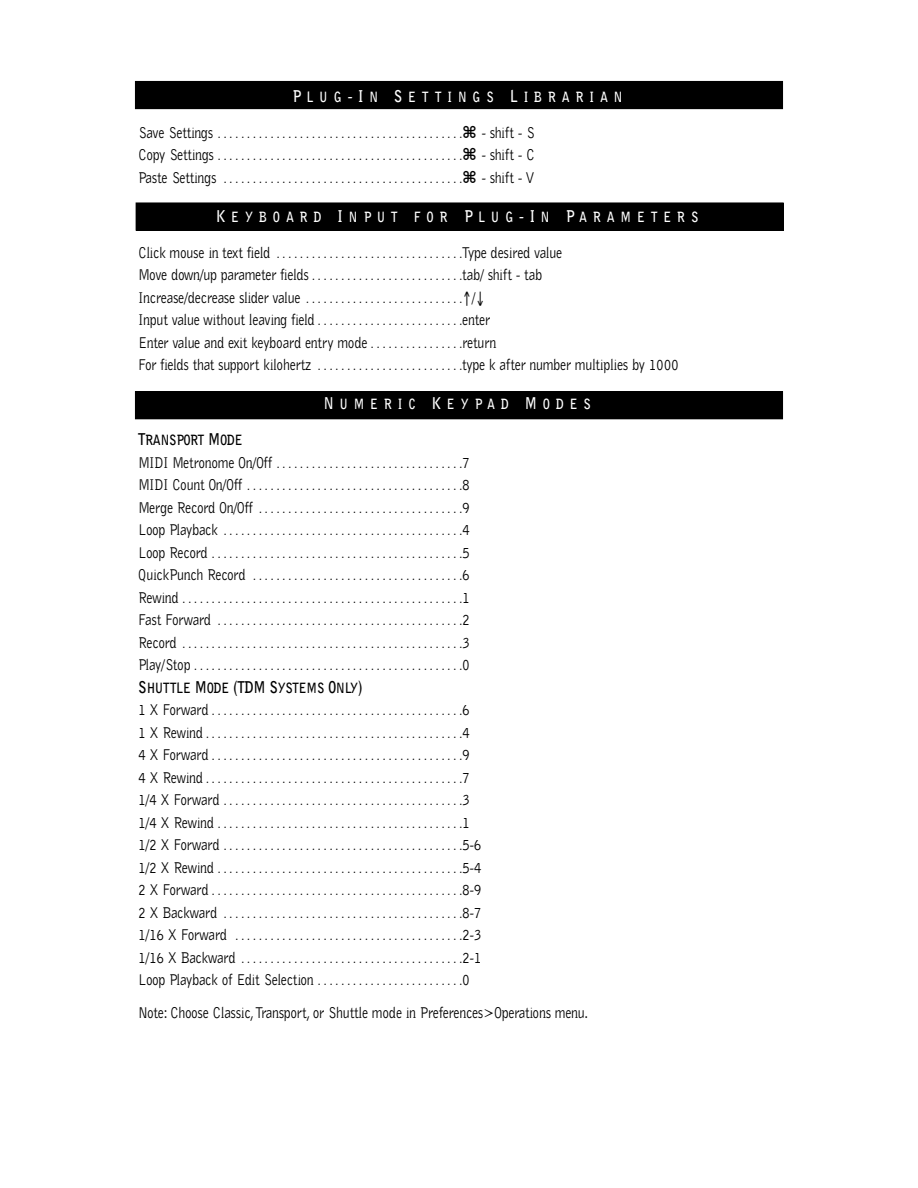
<style>
.page{position:relative;width:918px;height:1188px;background:#fff}
.page>*{position:absolute;margin:0;border:0;box-sizing:border-box;transform-origin:0 0}
.t1{font:16.2px/22.5px "Avid Gothic";letter-spacing:-.015em;color:#000;scale:.85 1}
.t2{font:700 14.1px "Avid Gothic";letter-spacing:.49em;color:#fff;scale:.85 1}
.t3{font:700 14.1px "Avid Gothic";letter-spacing:-.02em;color:#000;scale:.85 1}
.t4{font:12.6px/22.5px "Avid Gothic";color:#000;text-align:justify;scale:.85 1}
.s1{font-size:16.2px}
.s2{font-family:"Charcoal";font-size:16.2px}
.s3{font-size:12.6px}
</style>
<div class="page">
<div style="left:136px;top:203px;width:647px;height:27px;background:#000"></div>
<div style="left:136px;top:203px;width:648px;height:28px;border:1px solid #000"></div>
<div style="left:135px;top:81px;width:648px;height:28px;background:#000"></div>
<div style="left:135px;top:392px;width:648px;height:27px;background:#000"></div>
<div style="left:135px;top:391px;width:648px;height:28px;border:1px solid #000"></div>
<p class="t2" style="left:292px;top:92px;width:390px"><span class="s1">P</span>LUG<span class="s1">-I</span>N <span class="s1">S</span>ETTINGS <span class="s1">L</span>IBRARIAN</p>
<p class="t4" style="left:138px;top:123px;width:468px"><span class="s1">Save Settings</span> . . . . . . . . . . . . . . . . . . . . . . . . . . . . . . . . . . . . . . . . . .<span class="s2">⌘</span> <span class="s1">- shift - S Copy Settings</span> . . . . . . . . . . . . . . . . . . . . . . . . . . . . . . . . . . . . . . . . . .<span class="s2">⌘</span> <span class="s1">- shift - C Paste Settings</span> . . . . . . . . . . . . . . . . . . . . . . . . . . . . . . . . . . . . . . . . .<span class="s2">⌘</span> <span class="s1">- shift - V</span></p>
<p class="t2" style="left:216px;top:212px;width:569px"><span class="s1">K</span>EYBOARD <span class="s1">I</span>NPUT FOR <span class="s1">P</span>LUG<span class="s1">-I</span>N <span class="s1">P</span>ARAMETERS</p>
<p class="t1" style="left:138px;top:243px;width:637px">Click mouse in text field <span class="s3">. . . . . . . . . . . . . . . . . . . . . . . . . . . . . . . .</span>Type desired value<br>Move down/up parameter fields <span class="s3">. . . . . . . . . . . . . . . . . . . . . . . . . .</span>tab/ shift - tab<br>Increase/decrease slider value <span class="s3">. . . . . . . . . . . . . . . . . . . . . . . . . . .</span>↑/↓<br>Input value without leaving field <span class="s3">. . . . . . . . . . . . . . . . . . . . . . . . .</span>enter<br>Enter value and exit keyboard entry mode <span class="s3">. . . . . . . . . . . . . . . .</span>return<br>For fields that support kilohertz <span class="s3">. . . . . . . . . . . . . . . . . . . . . . . . .</span>type k after number multiplies by 1000</p>
<p class="t2" style="left:324px;top:399px;width:316px"><span class="s1">N</span>UMERIC <span class="s1">K</span>EYPAD <span class="s1">M</span>ODES</p>
<p class="t3" style="left:138px;top:435px;width:125px"><span class="s1">T</span>RANSPORT <span class="s1">M</span>ODE</p>
<p class="t4" style="left:138px;top:453px;width:392px"><span class="s1">MIDI Metronome On/Off</span> . . . . . . . . . . . . . . . . . . . . . . . . . . . . . . . .<span class="s1">7<br>MIDI Count On/Off</span> . . . . . . . . . . . . . . . . . . . . . . . . . . . . . . . . . . . . .<span class="s1">8<br>Merge Record On/Off</span> . . . . . . . . . . . . . . . . . . . . . . . . . . . . . . . . . . .<span class="s1">9<br>Loop Playback</span> . . . . . . . . . . . . . . . . . . . . . . . . . . . . . . . . . . . . . . . . .<span class="s1">4<br>Loop Record</span> . . . . . . . . . . . . . . . . . . . . . . . . . . . . . . . . . . . . . . . . . . .<span class="s1">5<br>QuickPunch Record</span> . . . . . . . . . . . . . . . . . . . . . . . . . . . . . . . . . . . .<span class="s1">6<br>Rewind</span> . . . . . . . . . . . . . . . . . . . . . . . . . . . . . . . . . . . . . . . . . . . . . . . .<span class="s1">1<br>Fast Forward</span> . . . . . . . . . . . . . . . . . . . . . . . . . . . . . . . . . . . . . . . . . .<span class="s1">2<br>Record</span> . . . . . . . . . . . . . . . . . . . . . . . . . . . . . . . . . . . . . . . . . . . . . . . .<span class="s1">3<br>Play/Stop</span> . . . . . . . . . . . . . . . . . . . . . . . . . . . . . . . . . . . . . . . . . . . . . .<span class="s1">0</span></p>
<p class="t3" style="left:138px;top:683px;width:266px"><span class="s1">S</span>HUTTLE <span class="s1">M</span>ODE <span class="s1">(TDM S</span>YSTEMS <span class="s1">O</span>NLY<span class="s1">)</span></p>
<p class="t4" style="left:138px;top:701px;width:406px;text-align:left"><span class="s1">1 X Forward</span> . . . . . . . . . . . . . . . . . . . . . . . . . . . . . . . . . . . . . . . . . . .<span class="s1">6<br>1 X Rewind</span> . . . . . . . . . . . . . . . . . . . . . . . . . . . . . . . . . . . . . . . . . . . .<span class="s1">4<br>4 X Forward</span> . . . . . . . . . . . . . . . . . . . . . . . . . . . . . . . . . . . . . . . . . . .<span class="s1">9<br>4 X Rewind</span> . . . . . . . . . . . . . . . . . . . . . . . . . . . . . . . . . . . . . . . . . . . .<span class="s1">7<br>1/4 X Forward</span> . . . . . . . . . . . . . . . . . . . . . . . . . . . . . . . . . . . . . . . . .<span class="s1">3<br>1/4 X Rewind</span> . . . . . . . . . . . . . . . . . . . . . . . . . . . . . . . . . . . . . . . . . .<span class="s1">1<br>1/2 X Forward</span> . . . . . . . . . . . . . . . . . . . . . . . . . . . . . . . . . . . . . . . . .<span class="s1">5-6<br>1/2 X Rewind</span> . . . . . . . . . . . . . . . . . . . . . . . . . . . . . . . . . . . . . . . . . .<span class="s1">5-4<br>2 X Forward</span> . . . . . . . . . . . . . . . . . . . . . . . . . . . . . . . . . . . . . . . . . . .<span class="s1">8-9<br>2 X Backward</span> . . . . . . . . . . . . . . . . . . . . . . . . . . . . . . . . . . . . . . . . .<span class="s1">8-7<br>1/16 X Forward</span> . . . . . . . . . . . . . . . . . . . . . . . . . . . . . . . . . . . . . . .<span class="s1">2-3<br>1/16 X Backward</span> . . . . . . . . . . . . . . . . . . . . . . . . . . . . . . . . . . . . . .<span class="s1">2-1</span></p>
<p class="t1" style="left:138px;top:965px;width:531px;line-height:33.3px">Loop Playback of Edit Selection <span class="s3">. . . . . . . . . . . . . . . . . . . . . . . . .</span>0<br>Note: Choose Classic,Transport, or Shuttle mode in Preferences&gt;Operations menu.</p>
</div>
